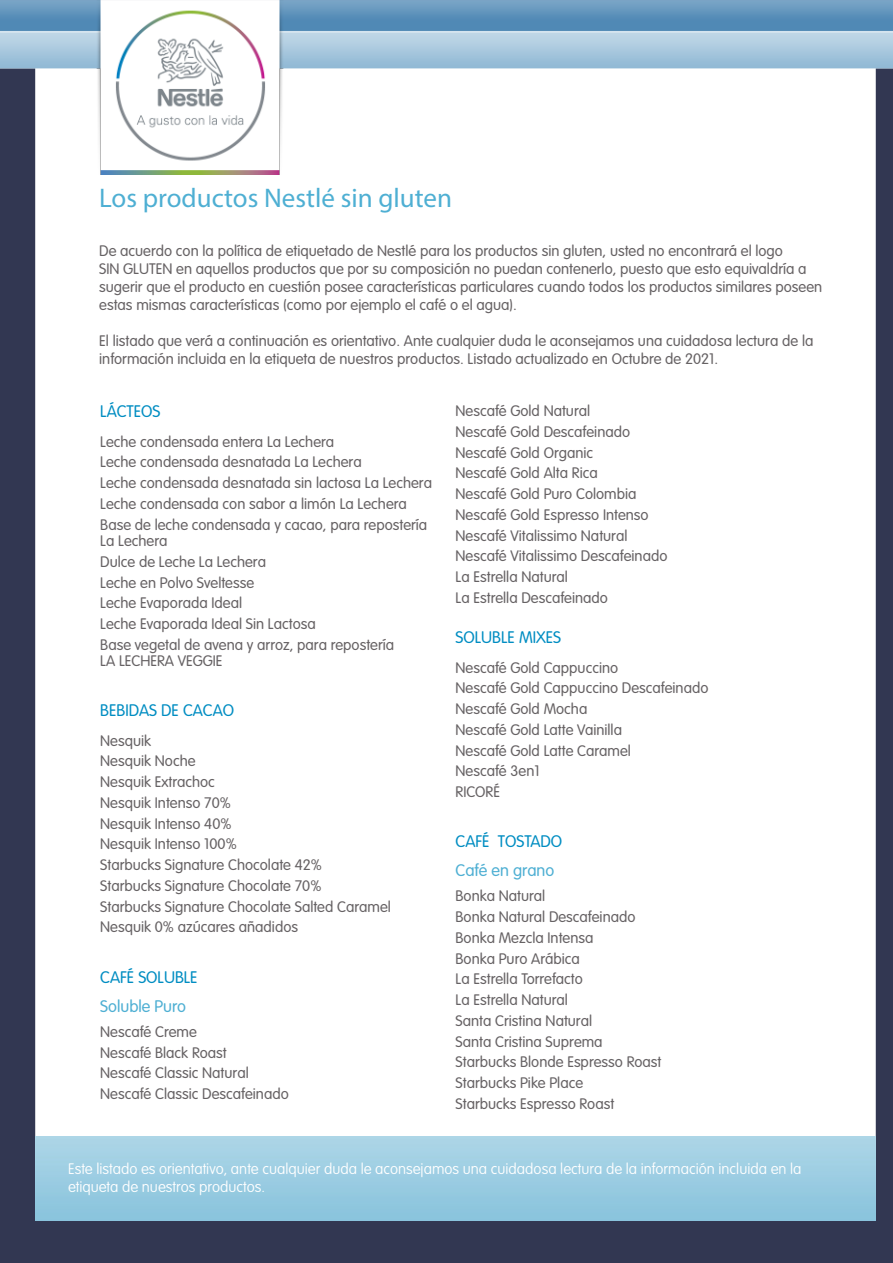
<style>
.page{position:relative;width:893px;height:1263px;background:#fff}
.page>*{position:absolute;margin:0;border:0;box-sizing:border-box;transform-origin:0 0}
.t1{font:27px "Myriad Pro";color:#4eafd3}
.t2{font:300 16.5px "VAG Rounded Std";color:#008dc2}
.t3{font:300 16.5px "VAG Rounded Std";color:#4eafd3}
.t4{font:300 15px/20.7px "VAG Rounded Std";color:#666264}
.t5{font:100 15px/18px "VAG Rounded Std";color:#fff}
</style>
<div class="page">
<div style="left:0;top:174px;width:893px;height:1089px;background:#323752"></div>
<div style="left:35px;top:29px;width:841px;height:1192px;background:#fff;border:2px solid #fff"></div>
<img style="left:0;top:0;width:893px;height:174px">
<h1 class="t1" style="left:99px;top:181px;width:354px">Los productos Nestlé sin gluten</h1>
<p class="t4" style="left:99px;top:242px;width:724px;line-height:18px">De acuerdo con la política de etiquetado de Nestlé para los productos sin gluten, usted no encontrará el logo<br>SIN GLUTEN en aquellos productos que por su composición no puedan contenerlo, puesto que esto equivaldría a sugerir que el producto en cuestión posee características particulares cuando todos los productos similares poseen estas mismas características (como por ejemplo el café o el agua).</p>
<p class="t4" style="left:99px;top:332px;width:716px;line-height:18px">El listado que verá a continuación es orientativo. Ante cualquier duda le aconsejamos una cuidadosa lectura de la información incluida en la etiqueta de nuestros productos. Listado actualizado en Octubre de 2021.</p>
<p class="t2" style="left:100px;top:402px;width:62px">LÁCTEOS</p>
<p class="t4" style="left:100px;top:432px;width:333px">Leche condensada entera La Lechera<br>Leche condensada desnatada La Lechera<br>Leche condensada desnatada sin lactosa La Lechera Leche condensada con sabor a limón La Lechera Base de leche condensada y cacao, para repostería</p>
<p class="t4" style="left:100px;top:531px;width:295px">La Lechera<br>Dulce de Leche La Lechera<br>Leche en Polvo Sveltesse<br>Leche Evaporada Ideal<br>Leche Evaporada Ideal Sin Lactosa<br>Base vegetal de avena y arroz, para repostería</p>
<p class="t4" style="left:100px;top:651px;width:124px">LA LECHERA VEGGIE</p>
<p class="t2" style="left:100px;top:701px;width:135px">BEBIDAS DE CACAO</p>
<p class="t4" style="left:100px;top:731px;width:292px">Nesquik<br>Nesquik Noche<br>Nesquik Extrachoc<br>Nesquik Intenso 70%<br>Nesquik Intenso 40%<br>Nesquik Intenso 100%<br>Starbucks Signature Chocolate 42%<br>Starbucks Signature Chocolate 70%<br>Starbucks Signature Chocolate Salted Caramel<br>Nesquik 0% azúcares añadidos</p>
<p class="t2" style="left:100px;top:967px;width:99px">CAFÉ SOLUBLE</p>
<p class="t3" style="left:100px;top:996px;width:87px">Soluble Puro</p>
<p class="t4" style="left:100px;top:1022px;width:190px">Nescafé Creme<br>Nescafé Black Roast<br>Nescafé Classic Natural<br>Nescafé Classic Descafeinado</p>
<p class="t4" style="left:456px;top:401px;width:213px">Nescafé Gold Natural<br>Nescafé Gold Descafeinado<br>Nescafé Gold Organic<br>Nescafé Gold Alta Rica<br>Nescafé Gold Puro Colombia<br>Nescafé Gold Espresso Intenso<br>Nescafé Vitalissimo Natural<br>Nescafé Vitalissimo Descafeinado<br>La Estrella Natural<br>La Estrella Descafeinado</p>
<p class="t2" style="left:456px;top:628px;width:107px">SOLUBLE MIXES</p>
<p class="t4" style="left:456px;top:657px;width:254px">Nescafé Gold Cappuccino<br>Nescafé Gold Cappuccino Descafeinado<br>Nescafé Gold Mocha<br>Nescafé Gold Latte Vainilla<br>Nescafé Gold Latte Caramel<br>Nescafé 3en1<br>RICORÉ</p>
<p class="t2" style="left:456px;top:832px;width:108px">CAFÉ TOSTADO</p>
<p class="t3" style="left:456px;top:861px;width:100px">Café en grano</p>
<p class="t4" style="left:456px;top:886px;width:207px">Bonka Natural<br>Bonka Natural Descafeinado<br>Bonka Mezcla Intensa<br>Bonka Puro Arábica<br>La Estrella Torrefacto<br>La Estrella Natural<br>Santa Cristina Natural<br>Santa Cristina Suprema<br>Starbucks Blonde Espresso Roast<br>Starbucks Pike Place<br>Starbucks Espresso Roast</p>
<p class="t5" style="left:68px;top:1160px;width:735px">Este listado es orientativo, ante cualquier duda le aconsejamos una cuidadosa lectura de la información incluida en la etiqueta de nuestros productos.</p>
</div>
